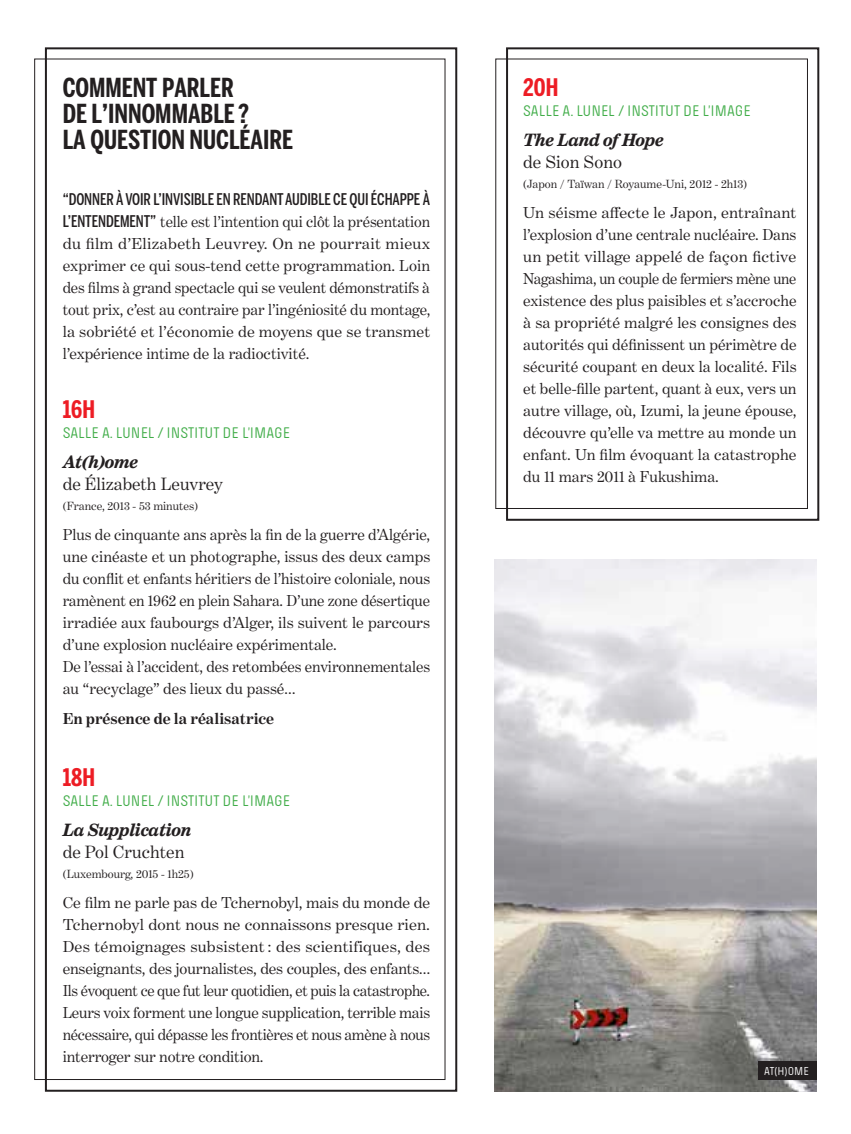
<style>
.page{position:relative;width:851px;height:1134px;background:#fff}
.page>*{position:absolute;margin:0;border:0;box-sizing:border-box;transform-origin:0 0}
.t1{font:700 26px/26px "Benton Sans Comp";color:#231f20}
.t2{font:700 24px "Benton Sans Comp";color:#ed1c24}
.t3{font:18px "Benton Modern One";color:#231f20}
.t4{font:italic 700 18px "Benton Modern Four";color:#231f20}
.t5{font:16px/22px "Benton Modern One";letter-spacing:-.005em;color:#231f20;text-align:justify}
.t6{font:16px/22px "Benton Modern One";letter-spacing:-.005em;color:#231f20;text-align:justify;scale:1.04 1}
.t7{font:16px "Pilcrow Soft";color:#41ad49}
.t8{font:500 16px "Benton Sans Comp";letter-spacing:-.005em;color:#231f20}
.t9{font:700 16px "Benton Modern One";color:#231f20}
.t10{font:12px "Benton Modern One";color:#231f20}
.t11{font:12px "Pilcrow Soft";color:#fff}
.s1{font-family:"Benton Sans Comp";font-weight:500}
</style>
<div class="page">
<div style="left:45px;top:47px;width:412px;height:1045px;border:2px solid #231f20"></div>
<img style="left:494px;top:559px;width:322px;height:533px">
<div style="left:757px;top:1061px;width:59px;height:19px;background:#231f20"></div>
<div style="left:506px;top:47px;width:313px;height:474px;border:2px solid #231f20"></div>
<h1 class="t1" style="left:63px;top:74px;width:232px">COMMENT PARLER<br>DE L’INNOMMABLE ?<br>LA QUESTION NUCLÉAIRE</h1>
<p class="t8" style="left:63px;top:190px;width:369px">“DONNER À VOIR L’INVISIBLE EN RENDANT AUDIBLE CE QUI ÉCHAPPE À</p>
<p class="t5" style="left:63px;top:210px;width:369px"><span class="s1">L’ENTENDEMENT”</span> telle est l’intention qui clôt la présentation du film d’Elizabeth Leuvrey. On ne pourrait mieux exprimer ce qui sous-tend cette programmation. Loin des films à grand spectacle qui se veulent démonstratifs à tout prix, c’est au contraire par l’ingéniosité du montage, la sobriété et l’économie de moyens que se transmet l’expérience intime de la radioctivité.</p>
<h2 class="t2" style="left:63px;top:396px;width:34px">16H</h2>
<p class="t7" style="left:63px;top:425px;width:229px">SALLE A. LUNEL / INSTITUT DE L’IMAGE</p>
<p class="t4" style="left:63px;top:452px;width:76px">At(h)ome</p>
<p class="t3" style="left:63px;top:474px;width:162px">de Élizabeth Leuvrey</p>
<p class="t10" style="left:63px;top:499px;width:137px">(France, 2013 - 53 minutes)</p>
<p class="t5" style="left:63px;top:524px;width:369px;text-align:left">Plus de cinquante ans après la fin de la guerre d’Algérie, une cinéaste et un photographe, issus des deux camps du conflit et enfants héritiers de l’histoire coloniale, nous ramènent en 1962 en plein Sahara. D’une zone désertique irradiée aux faubourgs d’Alger, ils suivent le parcours d’une explosion nucléaire expérimentale.<br>De l’essai à l’accident, des retombées environnementales au “recyclage” des lieux du passé…</p>
<p class="t9" style="left:63px;top:709px;width:213px">En présence de la réalisatrice</p>
<h2 class="t2" style="left:63px;top:763px;width:34px">18H</h2>
<p class="t7" style="left:63px;top:792px;width:229px">SALLE A. LUNEL / INSTITUT DE L’IMAGE</p>
<p class="t4" style="left:63px;top:819px;width:130px">La Supplication</p>
<p class="t3" style="left:63px;top:841px;width:123px">de Pol Cruchten</p>
<p class="t10" style="left:63px;top:866px;width:132px">(Luxembourg, 2015 - 1h25)</p>
<p class="t5" style="left:63px;top:891px;width:369px">Ce film ne parle pas de Tchernobyl, mais du monde de Tchernobyl dont nous ne connaissons presque rien.<br>Des témoignages subsistent: des scientifiques, des enseignants, des journalistes, des couples, des enfants… Ils évoquent ce que fut leur quotidien, et puis la catastrophe.<br>Leurs voix forment une longue supplication, terrible mais nécessaire, qui dépasse les frontières et nous amène à nous interroger sur notre condition.</p>
<h2 class="t2" style="left:523px;top:73px;width:37px">20H</h2>
<p class="t7" style="left:523px;top:103px;width:229px">SALLE A. LUNEL / INSTITUT DE L’IMAGE</p>
<p class="t4" style="left:523px;top:129px;width:142px">The Land of Hope</p>
<p class="t3" style="left:523px;top:151px;width:100px">de Sion Sono</p>
<p class="t10" style="left:523px;top:177px;width:225px">(Japon / Taïwan / Royaume-Uni, 2012 - 2h13)</p>
<p class="t6" style="left:523px;top:202px;width:264px">Un séisme affecte le Japon, entraînant l’explosion d’une centrale nucléaire. Dans un petit village appelé de façon fictive Nagashima, un couple de fermiers mène une existence des plus paisibles et s’accroche à sa propriété malgré les consignes des autorités qui définissent un périmètre de sécurité coupant en deux la localité. Fils et belle-fille partent, quant à eux, vers un autre village, où, Izumi, la jeune épouse, découvre qu’elle va mettre au monde un enfant. Un film évoquant la catastrophe du 11 mars 2011 à Fukushima.</p>
<p class="t11" style="left:764px;top:1065px;width:46px">AT(H)OME</p>
</div>
